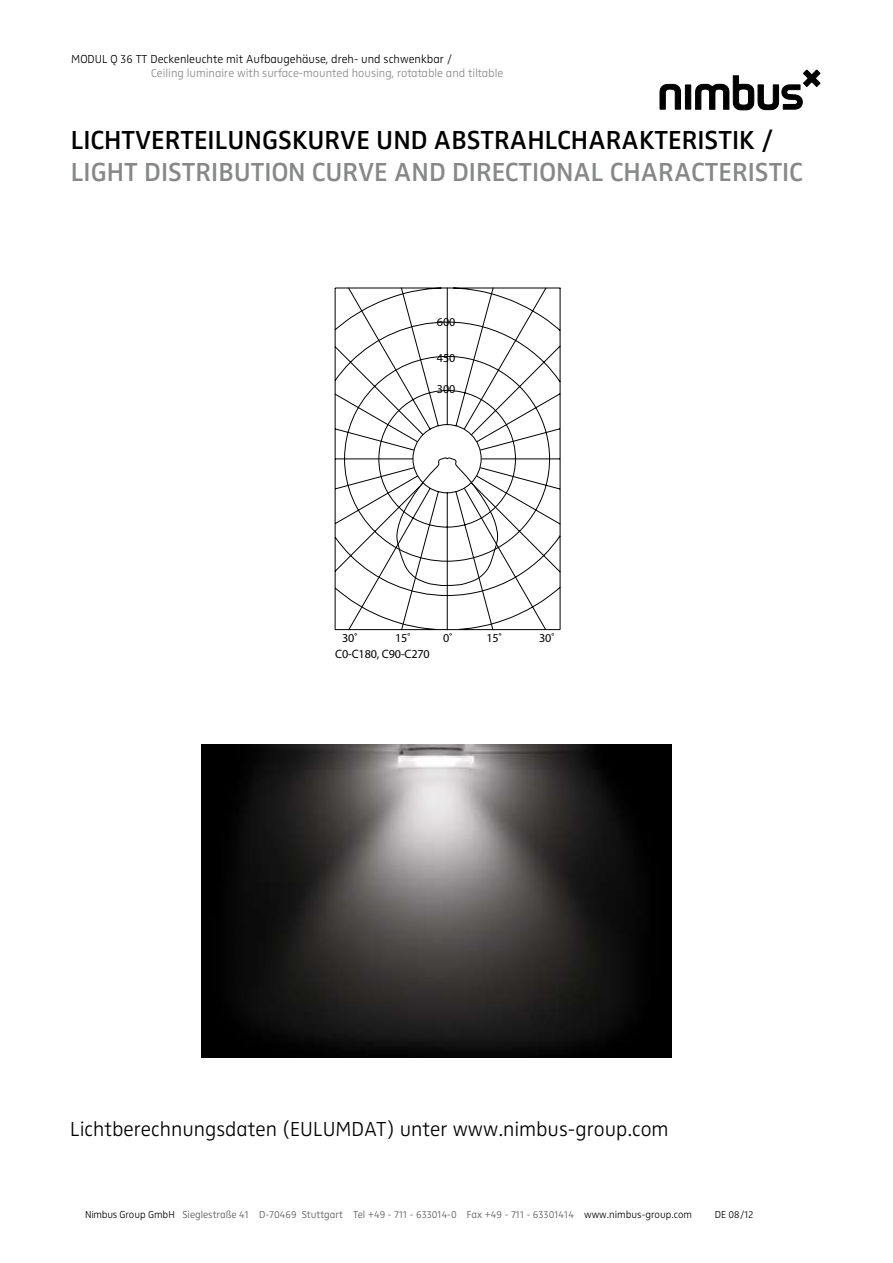
<style>
.page{position:relative;width:893px;height:1263px;background:#fff}
.page>*{position:absolute;margin:0;border:0;box-sizing:border-box;transform-origin:0 0}
.t1{font:27px "Zwo Semi Bold LF Plain Alt";color:#878889}
.t2{font:27px "Zwo Semi Bold LF Plain Alt";color:#000}
.t3{font:21px "Zwo Light LF Plain Alt";color:#000}
.t4{font:12.15px "Myriad Pro";letter-spacing:-.01em;color:#000}
.t5{font:12px "Zwo Light LF Plain Alt";color:#878889}
.t6{font:12px "Zwo Light LF Plain Alt";color:#000}
.t7{font:10.5px "Zwo Light LF Plain Alt";color:#58585a}
.t8{font:10.5px "Zwo Light LF Plain Alt";color:#000}
.s1{color:#000}
</style>
<div class="page">
<svg style="left:660px;top:70px;width:160px;height:40px"></svg>
<svg style="left:334px;top:287px;width:227px;height:343px"></svg>
<svg style="left:397px;top:457px;width:101px;height:129px"></svg>
<img style="left:201px;top:744px;width:470px;height:313px">
<p class="t6" style="left:71px;top:52px;width:382px">MODUL Q 36 TT Deckenleuchte mit Aufbaugehäuse, dreh- und schwenkbar /</p>
<p class="t5" style="left:151px;top:66px;width:354px">Ceiling luminaire with surface-mounted housing, rotatable and tiltable</p>
<h1 class="t2" style="left:71px;top:123px;width:704px">LICHTVERTEILUNGSKURVE UND ABSTRAHLCHARAKTERISTIK /</h1>
<h1 class="t1" style="left:71px;top:156px;width:733px">LIGHT DISTRIBUTION CURVE AND DIRECTIONAL CHARACTERISTIC</h1>
<p class="t4" style="left:437px;top:314px;width:20px">600</p>
<p class="t4" style="left:437px;top:351px;width:20px">450</p>
<p class="t4" style="left:437px;top:382px;width:20px">300</p>
<p class="t4" style="left:342px;top:630px;width:17px">30˚</p>
<p class="t4" style="left:395px;top:630px;width:17px">15˚</p>
<p class="t4" style="left:443px;top:630px;width:11px">0˚</p>
<p class="t4" style="left:486px;top:630px;width:17px">15˚</p>
<p class="t4" style="left:539px;top:630px;width:17px">30˚</p>
<p class="t4" style="left:335px;top:646px;width:96px">C0-C180, C90-C270</p>
<h2 class="t3" style="left:70px;top:1117px;width:600px">Lichtberechnungsdaten (EULUMDAT) unter www.nimbus-group.com</h2>
<p class="t7" style="left:85px;top:1208px;width:608px"><span class="s1">Nimbus Group GmbH</span> Sieglestraße 41 D-70469 Stuttgart Tel +49 - 711 - 633014-0 Fax +49 - 711 - 63301414 <span class="s1">www.nimbus-group.com</span></p>
<p class="t8" style="left:715px;top:1208px;width:40px">DE 08/12</p>
</div>
